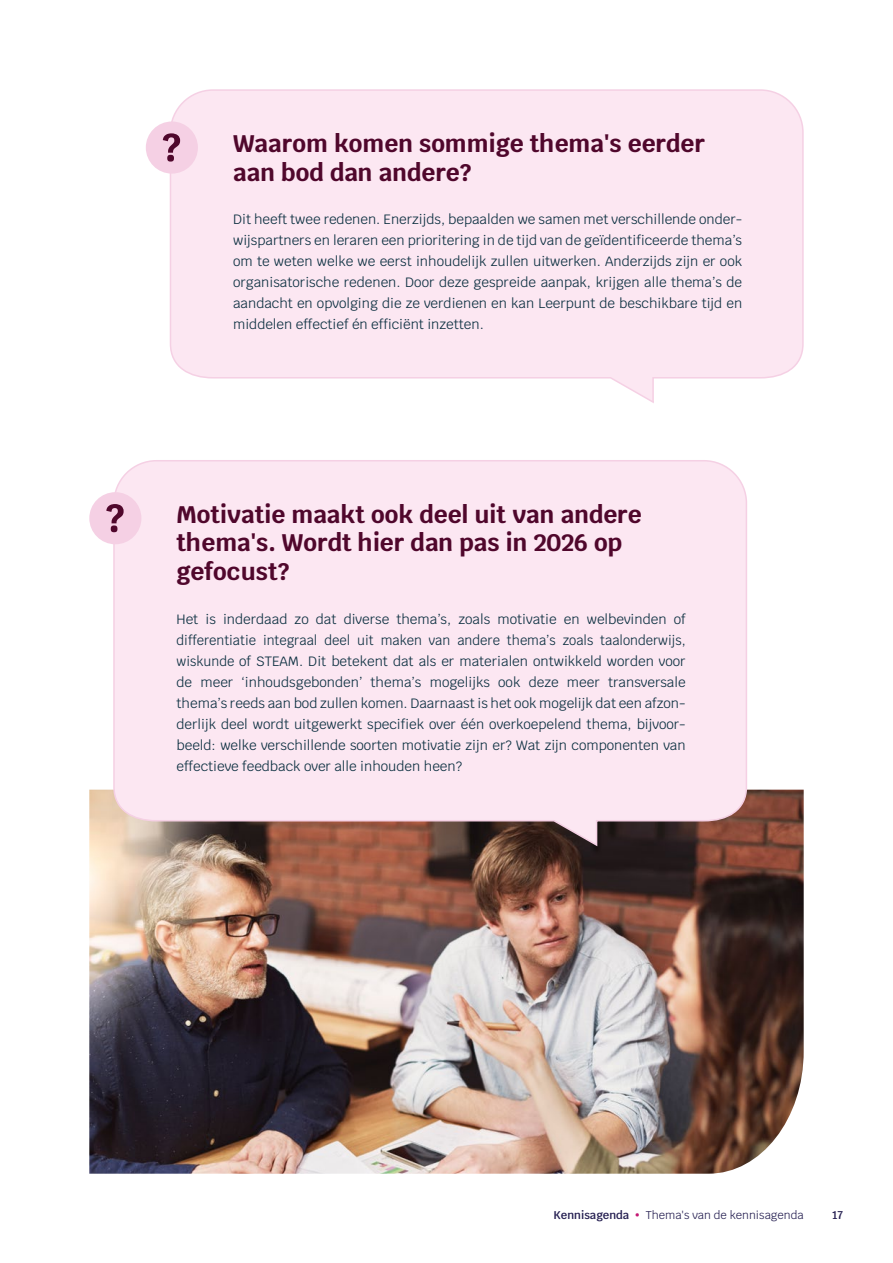
<style>
.page{position:relative;width:893px;height:1263px;background:#fff}
.page>*{position:absolute;margin:0;border:0;box-sizing:border-box;transform-origin:0 0}
.t1{font:700 24px/28.5px "Krub";color:#50072c}
.t2{font:13.5px/21px "Krub";color:#0b2f40;text-align:justify}
.t3{font:11.25px "Krub";color:#262052}
.t4{font:600 11.25px "Krub";color:#262052}
.s1{font-weight:600}
.s2{color:#c41873}
</style>
<div class="page">
<img style="left:89px;top:790px;width:715px;height:384px">
<svg style="left:169px;top:89px;width:635px;height:314px"></svg>
<div style="left:146px;top:121px;width:52px;height:53px;background:#f5d0e4;border-radius:50%"></div>
<svg style="left:163px;top:133px;width:17px;height:29px"></svg>
<svg style="left:112px;top:460px;width:636px;height:388px"></svg>
<div style="left:89px;top:492px;width:52px;height:52px;background:#f5d0e4;border-radius:50%"></div>
<svg style="left:106px;top:504px;width:18px;height:28px"></svg>
<h1 class="t1" style="left:233px;top:130px;width:473px">Waarom komen sommige thema's eerder aan bod dan andere?</h1>
<p class="t2" style="left:233px;top:209px;width:511px">Dit heeft twee redenen. Enerzijds, bepaalden we samen met verschillende onder&shy;wijspartners en leraren een prioritering in de tijd van de geïdentificeerde thema’s om te weten welke we eerst inhoudelijk zullen uitwerken. Anderzijds zijn er ook organisatorische redenen. Door deze gespreide aanpak, krijgen alle thema’s de aandacht en opvolging die ze verdienen en kan Leerpunt de beschikbare tijd en middelen effectief én efficiënt inzetten.</p>
<h1 class="t1" style="left:177px;top:500px;width:467px">Motivatie maakt ook deel uit van andere thema's. Wordt hier dan pas in 2026 op gefocust?</h1>
<p class="t2" style="left:177px;top:608px;width:511px">Het is inderdaad zo dat diverse thema’s, zoals motivatie en welbevinden of differentiatie integraal deel uit maken van andere thema’s zoals taalonderwijs, wiskunde of STEAM. Dit betekent dat als er materialen ontwikkeld worden voor de meer ‘inhoudsgebonden’ thema’s mogelijks ook deze meer transversale thema’s reeds aan bod zullen komen. Daarnaast is het ook mogelijk dat een afzon&shy;derlijk deel wordt uitgewerkt specifiek over één overkoepelend thema, bijvoor&shy;beeld: welke verschillende soorten motivatie zijn er? Wat zijn componenten van effectieve feedback over alle inhouden heen?</p>
<p class="t3" style="left:554px;top:1205px;width:252px"><span class="s1">Kennisagenda</span> <span class="s2">•</span> Thema's van de kennisagenda</p>
<p class="t4" style="left:832px;top:1208px;width:12px">17</p>
</div>
